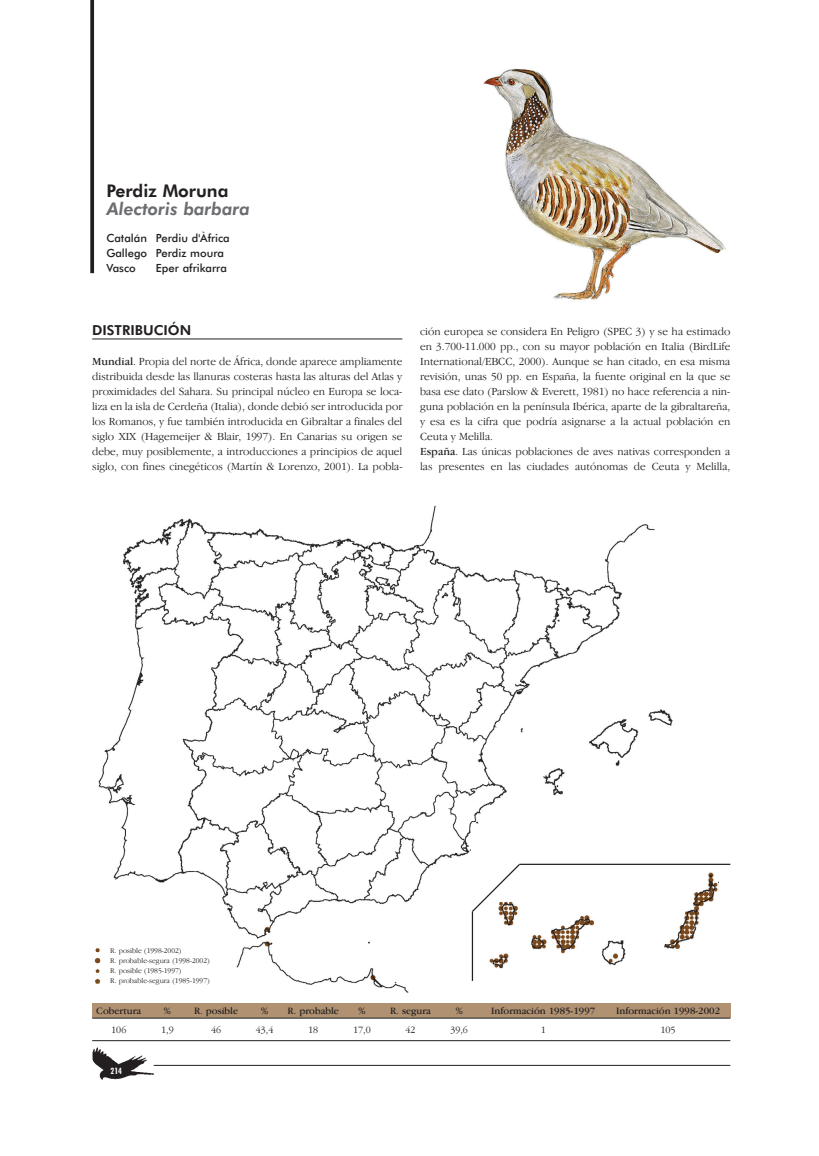
<style>
.page{position:relative;width:819px;height:1156px;background:#fff}
.page>*{position:absolute;margin:0;border:0;box-sizing:border-box;transform-origin:0 0}
.t1{font:italic 800 17.5px "Futura BT";color:#6c6d70}
.t2{font:800 17.5px "Futura BT";color:#231f20}
.t3{font:800 13.75px "Futura BT";color:#231f20}
.t4{font:300 11.25px/15px "Garamond IT Cby BT";color:#231f20;text-align:justify}
.t5{font:500 11.25px/15px "Futura BT";color:#231f20}
.t6{font:10px "Garamond IT Cby BT";color:#231f20}
.t7{font:300 10px "Garamond IT Cby BT";color:#231f20}
.t8{font:700 condensed 8.75px "Futura BT";color:#fff}
.t9{font:300 7.5px/10px "Garamond IT Cby BT";color:#231f20}
.s1{font-weight:400}
</style>
<div class="page">
<hr style="left:92px;top:338px;width:310px;height:1px;background:#231f20">
<img style="left:483px;top:69px;width:243px;height:231px">
<svg style="left:90px;top:0;width:4px;height:273px"></svg>
<img style="left:98px;top:505px;width:620px;height:487px">
<div style="left:92px;top:1002px;width:638px;height:15px;background:#b09171"></div>
<hr style="left:92px;top:1017px;width:638px;height:1px;background:#231f20">
<hr style="left:92px;top:1040px;width:638px;height:1px;background:#231f20">
<img style="left:94px;top:945px;width:14px;height:40px">
<img style="left:92px;top:1047px;width:68px;height:33px">
<hr style="left:154px;top:1064px;width:576px;height:1px;background:#231f20">
<hr style="left:472px;top:911px;width:1px;height:69px;background:#231f20">
<svg style="left:470px;top:862px;width:51px;height:51px"></svg>
<hr style="left:519px;top:863px;width:211px;height:1px;background:#231f20">
<h1 class="t2" style="left:106px;top:184px;width:124px">Perdiz Moruna</h1>
<h1 class="t1" style="left:106px;top:202px;width:145px">Alectoris barbara</h1>
<p class="t5" style="left:106px;top:232px;width:125px">Catalán Perdiu d'Àfrica<br>Gallego Perdiz moura<br>Vasco</p>
<p class="t5" style="left:156px;top:262px;width:72px">Eper afrikarra</p>
<p class="t3" style="left:92px;top:324px;width:101px">DISTRIBUCIÓN</p>
<p class="t4" style="left:92px;top:355px;width:312px"><span class="s1">Mundial</span>. Propia del norte de África, donde aparece ampliamente distribuida desde las llanuras costeras hasta las alturas del Atlas y proximidades del Sahara. Su principal núcleo en Europa se loca&shy;liza en la isla de Cerdeña (Italia), donde debió ser introducida por los Romanos, y fue también introducida en Gibraltar a finales del siglo XIX (Hagemeijer &amp; Blair, 1997). En Canarias su origen se debe, muy posiblemente, a introducciones a principios de aquel siglo, con fines cinegéticos (Martín &amp; Lorenzo, 2001). La pobla-</p>
<p class="t4" style="left:420px;top:325px;width:312px;text-align:left">ción europea se considera En Peligro (SPEC 3) y se ha estimado en 3.700-11.000 pp., con su mayor población en Italia (BirdLife International/EBCC, 2000). Aunque se han citado, en esa misma revisión, unas 50 pp. en España, la fuente original en la que se basa ese dato (Parslow &amp; Everett, 1981) no hace referencia a nin&shy;guna población en la península Ibérica, aparte de la gibraltareña, y esa es la cifra que podría asignarse a la actual población en Ceuta y Melilla.<br><span class="s1">España</span>. Las únicas poblaciones de aves nativas corresponden a las presentes en las ciudades autónomas de Ceuta y Melilla,</p>
<p class="t9" style="left:110px;top:946px;width:101px">R. posible (1998-2002)<br>R. probable-segura (1998-2002)<br>R. posible (1985-1997)<br>R. probable-segura (1985-1997)</p>
<p class="t6" style="left:96px;top:1007px;width:46px">Cobertura</p>
<p class="t7" style="left:111px;top:1025px;width:17px">106</p>
<p class="t8" style="left:110px;top:1066px;width:13px">214</p>
<p class="t6" style="left:164px;top:1007px;width:9px">%</p>
<p class="t7" style="left:161px;top:1025px;width:14px">1,9</p>
<p class="t6" style="left:194px;top:1007px;width:46px">R. posible</p>
<p class="t7" style="left:211px;top:1025px;width:12px">46</p>
<p class="t6" style="left:261px;top:1007px;width:9px">%</p>
<p class="t7" style="left:256px;top:1025px;width:19px">43,4</p>
<p class="t6" style="left:287px;top:1007px;width:53px">R. probable</p>
<p class="t7" style="left:308px;top:1025px;width:12px">18</p>
<p class="t6" style="left:358px;top:1007px;width:9px">%</p>
<p class="t7" style="left:353px;top:1025px;width:19px">17,0</p>
<p class="t6" style="left:390px;top:1007px;width:42px">R. segura</p>
<p class="t7" style="left:405px;top:1025px;width:12px">42</p>
<p class="t6" style="left:455px;top:1007px;width:9px">%</p>
<p class="t7" style="left:450px;top:1025px;width:19px">39,6</p>
<p class="t6" style="left:491px;top:1007px;width:105px">Información 1985-1997</p>
<p class="t7" style="left:540px;top:1025px;width:7px">1</p>
<p class="t6" style="left:616px;top:1007px;width:105px">Información 1998-2002</p>
<p class="t7" style="left:660px;top:1025px;width:17px">105</p>
</div>
